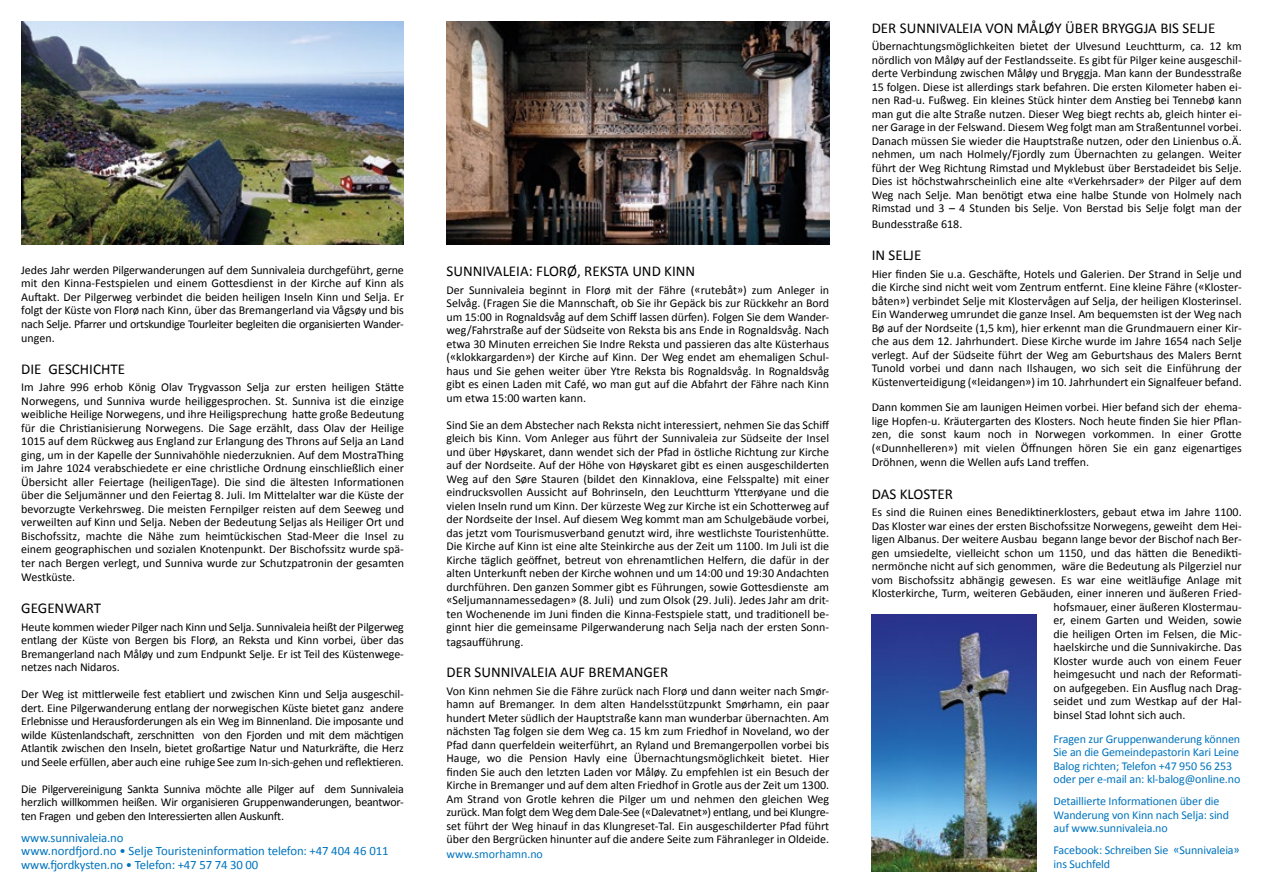
<style>
.page{position:relative;width:1263px;height:893px;background:#fff}
.page>*{position:absolute;margin:0;border:0;box-sizing:border-box;transform-origin:0 0}
.t1{font:15px "Calibri";color:#000}
.t2{font:12.75px/13.5px "Calibri";letter-spacing:-.01em;color:#0074be}
.t3{font:12px/13.5px "Calibri";color:#000;text-align:justify}
.t4{font:12px/13.5px "Calibri";letter-spacing:-.01em;color:#0074be}
</style>
<div class="page">
<img style="left:21px;top:21px;width:383px;height:223px">
<img style="left:446px;top:21px;width:383px;height:223px">
<img style="left:872px;top:614px;width:164px;height:258px">
<p class="t3" style="left:21px;top:262px;width:384px">Jedes Jahr werden Pilgerwanderungen auf dem Sunnivaleia durchgeführt, gerne mit den Kinna-Festspielen und einem Gottesdienst in der Kirche auf Kinn als Auftakt. Der Pilgerweg verbindet die beiden heiligen Inseln Kinn und Selja. Er folgt der Küste von Florø nach Kinn, über das Bremangerland via Vågsøy und bis nach Selje. Pfarrer und ortskundige Tourleiter begleiten die organisierten Wander&shy;ungen.</p>
<p class="t1" style="left:21px;top:359px;width:105px">DIE GESCHICHTE</p>
<p class="t3" style="left:21px;top:380px;width:384px">Im Jahre 996 erhob König Olav Trygvasson Selja zur ersten heiligen Stätte Norwegens, und Sunniva wurde heiliggesprochen. St. Sunniva ist die einzige weibliche Heilige Norwegens, und ihre Heiligsprechung hatte große Bedeutung für die Christianisierung Norwegens. Die Sage erzählt, dass Olav der Heilige 1015 auf dem Rückweg aus England zur Erlangung des Throns auf Selja an Land ging, um in der Kapelle der Sunnivahöhle niederzuknien. Auf dem MostraThing im Jahre 1024 verabschiedete er eine christliche Ordnung einschließlich einer Übersicht aller Feiertage (heiligenTage). Die sind die ältesten Informationen über die Seljumänner und den Feiertag 8. Juli. Im Mittelalter war die Küste der bevorzugte Verkehrsweg. Die meisten Fernpilger reisten auf dem Seeweg und verweilten auf Kinn und Selja. Neben der Bedeutung Seljas als Heiliger Ort und Bischofssitz, machte die Nähe zum heimtückischen Stad-Meer die Insel zu einem geographischen und sozialen Knotenpunkt. Der Bischofssitz wurde spä&shy;ter nach Bergen verlegt, und Sunniva wurde zur Schutzpatronin der gesamten Westküste.</p>
<p class="t1" style="left:21px;top:598px;width:81px">GEGENWART</p>
<p class="t3" style="left:21px;top:619px;width:384px">Heute kommen wieder Pilger nach Kinn und Selja. Sunnivaleia heißt der Pilgerweg entlang der Küste von Bergen bis Florø, an Reksta und Kinn vorbei, über das Bremangerland nach Måløy und zum Endpunkt Selje. Er ist Teil des Küstenwege&shy;netzes nach Nidaros.</p>
<p class="t3" style="left:21px;top:687px;width:384px">Der Weg ist mittlerweile fest etabliert und zwischen Kinn und Selja ausgeschil&shy;dert. Eine Pilgerwanderung entlang der norwegischen Küste bietet ganz andere Erlebnisse und Herausforderungen als ein Weg im Binnenland. Die imposante und wilde Küstenlandschaft, zerschnitten von den Fjorden und mit dem mächtigen Atlantik zwischen den Inseln, bietet großartige Natur und Naturkräfte, die Herz und Seele erfüllen, aber auch eine ruhige See zum In-sich-gehen und reflektieren.</p>
<p class="t3" style="left:21px;top:781px;width:384px">Die Pilgervereinigung Sankta Sunniva möchte alle Pilger auf dem Sunnivaleia herzlich willkommen heißen. Wir organisieren Gruppenwanderungen, beantwor&shy;ten Fragen und geben den Interessierten allen Auskunft.</p>
<p class="t2" style="left:21px;top:830px;width:369px">www.sunnivaleia.no<br>www.nordfjord.no • Selje Touristeninformation telefon: +47 404 46 011 www.fjordkysten.no • Telefon: +47 57 74 30 00</p>
<p class="t1" style="left:446px;top:262px;width:250px">SUNNIVALEIA: FLORØ, REKSTA UND KINN</p>
<p class="t3" style="left:446px;top:282px;width:384px">Der Sunnivaleia beginnt in Florø mit der Fähre («rutebåt») zum Anleger in Selvåg. (Fragen Sie die Mannschaft, ob Sie ihr Gepäck bis zur Rückkehr an Bord um 15:00 in Rognaldsvåg auf dem Schiff lassen dürfen). Folgen Sie dem Wander&shy;weg/Fahrstraße auf der Südseite von Reksta bis ans Ende in Rognaldsvåg. Nach etwa 30 Minuten erreichen Sie Indre Reksta und passieren das alte Küsterhaus («klokkargarden») der Kirche auf Kinn. Der Weg endet am ehemaligen Schul&shy;haus und Sie gehen weiter über Ytre Reksta bis Rognaldsvåg. In Rognaldsvåg gibt es einen Laden mit Café, wo man gut auf die Abfahrt der Fähre nach Kinn um etwa 15:00 warten kann.</p>
<p class="t3" style="left:446px;top:417px;width:384px">Sind Sie an dem Abstecher nach Reksta nicht interessiert, nehmen Sie das Schiff gleich bis Kinn. Vom Anleger aus führt der Sunnivaleia zur Südseite der Insel und über Høyskaret, dann wendet sich der Pfad in östliche Richtung zur Kirche auf der Nordseite. Auf der Höhe von Høyskaret gibt es einen ausgeschilderten Weg auf den Søre Stauren (bildet den Kinnaklova, eine Felsspalte) mit einer eindrucksvollen Aussicht auf Bohrinseln, den Leuchtturm Ytterøyane und die vielen Inseln rund um Kinn. Der kürzeste Weg zur Kirche ist ein Schotterweg auf der Nordseite der Insel. Auf diesem Weg kommt man am Schulgebäude vorbei, das jetzt vom Tourismusverband genutzt wird, ihre westlichste Touristenhütte.<br>Die Kirche auf Kinn ist eine alte Steinkirche aus der Zeit um 1100. Im Juli ist die Kirche täglich geöffnet, betreut von ehrenamtlichen Helfern, die dafür in der alten Unterkunft neben der Kirche wohnen und um 14:00 und 19:30 Andachten durchführen. Den ganzen Sommer gibt es Führungen, sowie Gottesdienste am «Seljumannamessedagen» (8. Juli) und zum Olsok (29. Juli). Jedes Jahr am drit&shy;ten Wochenende im Juni finden die Kinna-Festspiele statt, und traditionell be&shy;ginnt hier die gemeinsame Pilgerwanderung nach Selja nach der ersten Sonn&shy;tagsaufführung.</p>
<p class="t1" style="left:446px;top:663px;width:223px">DER SUNNIVALEIA AUF BREMANGER</p>
<p class="t3" style="left:446px;top:684px;width:384px">Von Kinn nehmen Sie die Fähre zurück nach Florø und dann weiter nach Smør&shy;hamn auf Bremanger. In dem alten Handelsstützpunkt Smørhamn, ein paar hundert Meter südlich der Hauptstraße kann man wunderbar übernachten. Am nächsten Tag folgen sie dem Weg ca. 15 km zum Friedhof in Noveland, wo der Pfad dann querfeldein weiterführt, an Ryland und Bremangerpollen vorbei bis Hauge, wo die Pension Havly eine Übernachtungsmöglichkeit bietet. Hier finden Sie auch den letzten Laden vor Måløy. Zu empfehlen ist ein Besuch der Kirche in Bremanger und auf dem alten Friedhof in Grotle aus der Zeit um 1300.<br>Am Strand von Grotle kehren die Pilger um und nehmen den gleichen Weg zurück. Man folgt dem Weg dem Dale-See («Dalevatnet») entlang, und bei Klungre&shy;set führt der Weg hinauf in das Klungreset-Tal. Ein ausgeschilderter Pfad führt über den Bergrücken hinunter auf die andere Seite zum Fähranleger in Oldeide.</p>
<p class="t4" style="left:446px;top:846px;width:98px">www.smorhamn.no</p>
<p class="t1" style="left:872px;top:18px;width:345px">DER SUNNIVALEIA VON MÅLØY ÜBER BRYGGJA BIS SELJE</p>
<p class="t3" style="left:872px;top:39px;width:371px">Übernachtungsmöglichkeiten bietet der Ulvesund Leuchtturm, ca. 12 km nördlich von Måløy auf der Festlandsseite. Es gibt für Pilger keine ausgeschil&shy;derte Verbindung zwischen Måløy und Bryggja. Man kann der Bundesstraße 15 folgen. Diese ist allerdings stark befahren. Die ersten Kilometer haben ei&shy;nen Rad-u. Fußweg. Ein kleines Stück hinter dem Anstieg bei Tennebø kann man gut die alte Straße nutzen. Dieser Weg biegt rechts ab, gleich hinter ei&shy;ner Garage in der Felswand. Diesem Weg folgt man am Straßentunnel vorbei.<br>Danach müssen Sie wieder die Hauptstraße nutzen, oder den Linienbus o.Ä. nehmen, um nach Holmely/Fjordly zum Übernachten zu gelangen. Weiter führt der Weg Richtung Rimstad und Myklebust über Berstadeidet bis Selje.<br>Dies ist höchstwahrscheinlich eine alte «Verkehrsader» der Pilger auf dem Weg nach Selje. Man benötigt etwa eine halbe Stunde von Holmely nach Rimstad und 3 – 4 Stunden bis Selje. Von Berstad bis Selje folgt man der</p>
<p class="t3" style="left:872px;top:216px;width:92px">Bundesstraße 618.</p>
<p class="t1" style="left:872px;top:246px;width:51px">IN SELJE</p>
<p class="t3" style="left:872px;top:266px;width:371px">Hier finden Sie u.a. Geschäfte, Hotels und Galerien. Der Strand in Selje und die Kirche sind nicht weit vom Zentrum entfernt. Eine kleine Fähre («Kloster&shy;båten») verbindet Selje mit Klostervågen auf Selja, der heiligen Klosterinsel.<br>Ein Wanderweg umrundet die ganze Insel. Am bequemsten ist der Weg nach Bø auf der Nordseite (1,5 km), hier erkennt man die Grundmauern einer Kir&shy;che aus dem 12. Jahrhundert. Diese Kirche wurde im Jahre 1654 nach Selje verlegt. Auf der Südseite führt der Weg am Geburtshaus des Malers Bernt Tunold vorbei und dann nach Ilshaugen, wo sich seit die Einführung der Küstenverteidigung («leidangen») im 10. Jahrhundert ein Signalfeuer befand.</p>
<p class="t3" style="left:872px;top:400px;width:371px">Dann kommen Sie am launigen Heimen vorbei. Hier befand sich der ehema&shy;lige Hopfen-u. Kräutergarten des Klosters. Noch heute finden Sie hier Pflan&shy;zen, die sonst kaum noch in Norwegen vorkommen. In einer Grotte («Dunnhelleren») mit vielen Öffnungen hören Sie ein ganz eigenartiges Dröhnen, wenn die Wellen aufs Land treffen.</p>
<p class="t1" style="left:872px;top:484px;width:83px">DAS KLOSTER</p>
<p class="t3" style="left:872px;top:505px;width:371px">Es sind die Ruinen eines Benediktinerklosters, gebaut etwa im Jahre 1100.</p>
<p class="t3" style="left:872px;top:518px;width:371px">Das Kloster war eines der ersten Bischofssitze Norwegens, geweiht dem Hei-</p>
<p class="t3" style="left:872px;top:532px;width:371px">ligen Albanus. Der weitere Ausbau begann lange bevor der Bischof nach Ber-</p>
<p class="t3" style="left:872px;top:545px;width:371px">gen umsiedelte, vielleicht schon um 1150, und das hätten die Benedikti-</p>
<p class="t3" style="left:872px;top:559px;width:371px">nermönche nicht auf sich genommen, wäre die Bedeutung als Pilgerziel nur</p>
<p class="t3" style="left:872px;top:572px;width:371px">vom Bischofssitz abhängig gewesen. Es war eine weitläufige Anlage mit</p>
<p class="t3" style="left:872px;top:586px;width:371px">Klosterkirche, Turm, weiteren Gebäuden, einer inneren und äußeren Fried-</p>
<p class="t3" style="left:1053px;top:599px;width:190px">hofsmauer, einer äußeren Klostermau-</p>
<p class="t3" style="left:1053px;top:613px;width:190px">er, einem Garten und Weiden, sowie</p>
<p class="t3" style="left:1053px;top:626px;width:190px">die heiligen Orten im Felsen, die Mic-</p>
<p class="t3" style="left:1053px;top:640px;width:190px">haelskirche und die Sunnivakirche. Das</p>
<p class="t3" style="left:1053px;top:653px;width:190px">Kloster wurde auch von einem Feuer</p>
<p class="t3" style="left:1053px;top:667px;width:190px">heimgesucht und nach der Reformati-</p>
<p class="t3" style="left:1053px;top:680px;width:190px">on aufgegeben. Ein Ausflug nach Drag-</p>
<p class="t3" style="left:1053px;top:694px;width:190px">seidet und zum Westkap auf der Hal-</p>
<p class="t3" style="left:1053px;top:707px;width:133px">binsel Stad lohnt sich auch.</p>
<p class="t4" style="left:1053px;top:731px;width:188px">Fragen zur Gruppenwanderung können Sie an die Gemeindepastorin Kari Leine Balog richten; Telefon +47 950 56 253 oder per e-mail an: kl-balog@online.no</p>
<p class="t4" style="left:1053px;top:794px;width:177px">Detaillierte Informationen über die<br>Wanderung von Kinn nach Selja: sind auf www.sunnivaleia.no</p>
<p class="t4" style="left:1053px;top:843px;width:188px">Facebook: Schreiben Sie «Sunnivaleia» ins Suchfeld</p>
</div>
